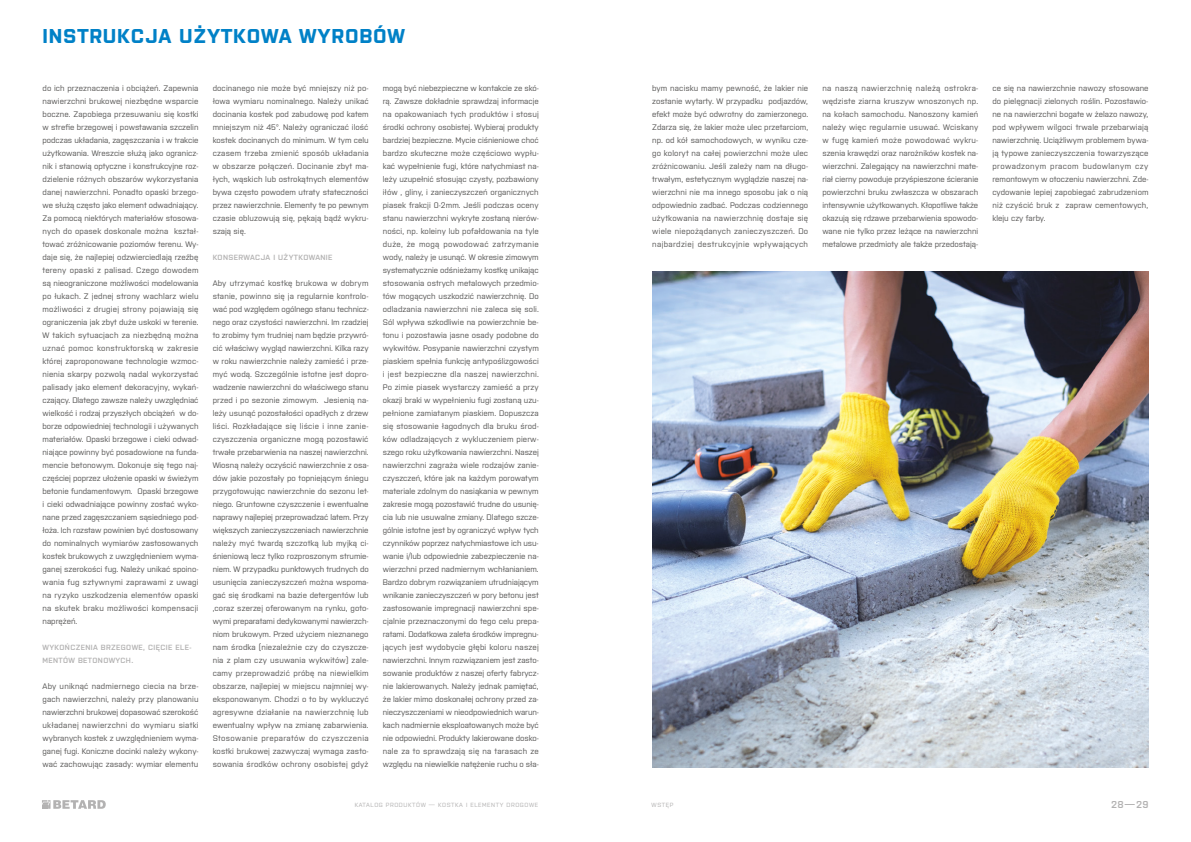
<style>
.page{position:relative;width:1191px;height:842px;background:#fff}
.page>*{position:absolute;margin:0;border:0;box-sizing:border-box;transform-origin:0 0}
.t1{font:700 20px "Purista";letter-spacing:.04em;color:#0081c7}
.t2{font:600 10px "Purista";color:#b3b2b2}
.t3{font:8px/13px "Purista";letter-spacing:.01em;color:#585756;text-align:justify}
.t4{font:600 7.5px/13px "Purista";letter-spacing:.05em;color:#b3b2b2}
.t5{font:6px "Purista";letter-spacing:.1em;color:#b3b2b2}
</style>
<div class="page">
<svg style="left:42px;top:800px;width:64px;height:9px"></svg>
<img style="left:652px;top:272px;width:496px;height:495px">
<h1 class="t1" style="left:43px;top:25px;width:364px">INSTRUKCJA UŻYTKOWA WYROBÓW</h1>
<p class="t3" style="left:43px;top:82px;width:158px">do ich przeznaczenia i obciążeń. Zapewnia nawierzchni brukowej niezbędne wsparcie boczne. Zapobiega przesuwaniu się kostki w strefie brzegowej i powstawania szczelin podczas układania, zagęszczania i w trakcie użytkowania. Wreszcie służą jako ogranicz&shy;nik i stanowią optyczne i konstrukcyjne roz&shy;dzielenie różnych obszarów wykorzystania danej nawierzchni. Ponadto opaski brzego&shy;we służą często jako element odwadniający.<br>Za pomocą niektórych materiałów stosowa&shy;nych do opasek doskonale można kształ&shy;tować zróżnicowanie poziomów terenu. Wy&shy;daje się, że najlepiej odzwierciedlają rzeźbę tereny opaski z palisad. Czego dowodem są nieograniczone możliwości modelowania po łukach. Z jednej strony wachlarz wielu możliwości z drugiej strony pojawiają się ograniczenia jak zbyt duże uskoki w terenie.<br>W takich sytuacjach za niezbędną można uznać pomoc konstruktorską w zakresie której zaproponowane technologie wzmoc&shy;nienia skarpy pozwolą nadal wykorzystać palisady jako element dekoracyjny, wykań&shy;czający. Dlatego zawsze należy uwzględniać wielkość i rodzaj przyszłych obciążeń w do&shy;borze odpowiedniej technologii i używanych materiałów. Opaski brzegowe i cieki odwad&shy;niające powinny być posadowione na funda&shy;mencie betonowym. Dokonuje się tego naj&shy;częściej poprzez ułożenie opaski w świeżym betonie fundamentowym. Opaski brzegowe i cieki odwadniające powinny zostać wyko&shy;nane przed zagęszczaniem sąsiedniego pod&shy;łoża. Ich rozstaw powinien być dostosowany do nominalnych wymiarów zastosowanych kostek brukowych z uwzględnieniem wyma&shy;ganej szerokości fug. Należy unikać spoino&shy;wania fug sztywnymi zaprawami z uwagi na ryzyko uszkodzenia elementów opaski na skutek braku możliwości kompensacji naprężeń.</p>
<p class="t4" style="left:43px;top:641px;width:150px">WYKOŃCZENIA BRZEGOWE, CIĘCIE ELE-<br>MENTÓW BETONOWYCH.</p>
<p class="t3" style="left:43px;top:680px;width:158px">Aby uniknąć nadmiernego ciecia na brze&shy;gach nawierzchni, należy przy planowaniu nawierzchni brukowej dopasować szerokość układanej nawierzchni do wymiaru siatki wybranych kostek z uwzględnieniem wyma&shy;ganej fugi. Koniczne docinki należy wykony&shy;wać zachowując zasady: wymiar elementu</p>
<p class="t3" style="left:213px;top:82px;width:158px">docinanego nie może być mniejszy niż po&shy;łowa wymiaru nominalnego. Należy unikać docinania kostek pod zabudowę pod katem mniejszym niż 45°. Należy ograniczać ilość kostek docinanych do minimum. W tym celu czasem trzeba zmienić sposób układania w obszarze połączeń. Docinanie zbyt ma&shy;łych, wąskich lub ostrokątnych elementów bywa często powodem utraty stateczności przez nawierzchnie. Elementy te po pewnym czasie obluzowują się, pękają bądź wykru&shy;szają się.</p>
<p class="t4" style="left:213px;top:251px;width:121px">KONSERWACJA I UŻYTKOWANIE</p>
<p class="t3" style="left:213px;top:277px;width:158px">Aby utrzymać kostkę brukowa w dobrym stanie, powinno się ja regularnie kontrolo&shy;wać pod względem ogólnego stanu technicz&shy;nego oraz czystości nawierzchni. Im rzadziej to zrobimy tym trudniej nam będzie przywró&shy;cić właściwy wygląd nawierzchni. Kilka razy w roku nawierzchnie należy zamieść i prze&shy;myć wodą. Szczególnie istotne jest dopro&shy;wadzenie nawierzchni do właściwego stanu przed i po sezonie zimowym. Jesienią na&shy;leży usunąć pozostałości opadłych z drzew liści. Rozkładające się liście i inne zanie&shy;czyszczenia organiczne mogą pozostawić trwałe przebarwienia na naszej nawierzchni.<br>Wiosną należy oczyścić nawierzchnie z osa&shy;dów jakie pozostały po topniejącym śniegu przygotowując nawierzchnie do sezonu let&shy;niego. Gruntowne czyszczenie i ewentualne naprawy najlepiej przeprowadzać latem. Przy większych zanieczyszczeniach nawierzchnie należy myć twardą szczotką lub myjką ci&shy;śnieniową lecz tylko rozproszonym strumie&shy;niem. W przypadku punktowych trudnych do usunięcia zanieczyszczeń można wspoma&shy;gać się środkami na bazie detergentów lub ,coraz szerzej oferowanym na rynku, goto&shy;wymi preparatami dedykowanymi nawierzch&shy;niom brukowym. Przed użyciem nieznanego nam środka (niezależnie czy do czyszcze&shy;nia z plam czy usuwania wykwitów) zale&shy;camy przeprowadzić próbę na niewielkim obszarze, najlepiej w miejscu najmniej wy&shy;eksponowanym. Chodzi o to by wykluczyć agresywne działanie na nawierzchnię lub ewentualny wpływ na zmianę zabarwienia.<br>Stosowanie preparatów do czyszczenia kostki brukowej zazwyczaj wymaga zasto&shy;sowania środków ochrony osobistej gdyż</p>
<p class="t3" style="left:383px;top:82px;width:158px">mogą być niebezpieczne w kontakcie ze skó&shy;rą. Zawsze dokładnie sprawdzaj informacje na opakowaniach tych produktów i stosuj środki ochrony osobistej. Wybieraj produkty bardziej bezpieczne. Mycie ciśnieniowe choć bardzo skuteczne może częściowo wypłu&shy;kać wypełnienie fugi, które natychmiast na&shy;leży uzupełnić stosując czysty, pozbawiony iłów , gliny, i zanieczyszczeń organicznych piasek frakcji 0-2mm. Jeśli podczas oceny stanu nawierzchni wykryte zostaną nierów&shy;ności, np. koleiny lub pofałdowania na tyle duże, że mogą powodować zatrzymanie wody, należy je usunąć. W okresie zimowym systematycznie odśnieżamy kostkę unikając stosowania ostrych metalowych przedmio&shy;tów mogących uszkodzić nawierzchnię. Do odladzania nawierzchni nie zaleca się soli.<br>Sól wpływa szkodliwie na powierzchnie be&shy;tonu i pozostawia jasne osady podobne do wykwitów. Posypanie nawierzchni czystym piaskiem spełnia funkcję antypoślizgowości i jest bezpieczne dla naszej nawierzchni.<br>Po zimie piasek wystarczy zamieść a przy okazji braki w wypełnieniu fugi zostaną uzu&shy;pełnione zamiatanym piaskiem. Dopuszcza się stosowanie łagodnych dla bruku środ&shy;ków odladzających z wykluczeniem pierw&shy;szego roku użytkowania nawierzchni. Naszej nawierzchni zagraża wiele rodzajów zanie&shy;czyszczeń, które jak na każdym porowatym materiale zdolnym do nasiąkania w pewnym zakresie mogą pozostawić trudne do usunię&shy;cia lub nie usuwalne zmiany. Dlatego szcze&shy;gólnie istotne jest by ograniczyć wpływ tych czynników poprzez natychmiastowe ich usu&shy;wanie i/lub odpowiednie zabezpieczenie na&shy;wierzchni przed nadmiernym wchłanianiem.<br>Bardzo dobrym rozwiązaniem utrudniającym wnikanie zanieczyszczeń w pory betonu jest zastosowanie impregnacji nawierzchni spe&shy;cjalnie przeznaczonymi do tego celu prepa&shy;ratami. Dodatkowa zaleta środków impregnu&shy;jących jest wydobycie głębi koloru naszej nawierzchni. Innym rozwiązaniem jest zasto&shy;sowanie produktów z naszej oferty fabrycz&shy;nie lakierowanych. Należy jednak pamiętać, że lakier mimo doskonałej ochrony przed za&shy;nieczyszczeniami w nieodpowiednich warun&shy;kach nadmiernie eksploatowanych może być nie odpowiedni. Produkty lakierowane dosko&shy;nale za to sprawdzają się na tarasach ze względu na niewielkie natężenie ruchu o sła-</p>
<p class="t3" style="left:652px;top:82px;width:157px">bym nacisku mamy pewność, że lakier nie zostanie wytarty. W przypadku podjazdów, efekt może być odwrotny do zamierzonego.<br>Zdarza się, że lakier może ulec przetarciom, np. od kół samochodowych, w wyniku cze&shy;go koloryt na całej powierzchni może ulec zróżnicowaniu. Jeśli zależy nam na długo&shy;trwałym, estetycznym wyglądzie naszej na&shy;wierzchni nie ma innego sposobu jak o nią odpowiednio zadbać. Podczas codziennego użytkowania na nawierzchnię dostaje się wiele niepożądanych zanieczyszczeń. Do najbardziej destrukcyjnie wpływających</p>
<p class="t3" style="left:822px;top:82px;width:157px">na naszą nawierzchnię należą ostrokra&shy;wędziste ziarna kruszyw wnoszonych np. na kołach samochodu. Nanoszony kamień należy więc regularnie usuwać. Wciskany w fugę kamień może powodować wykru&shy;szenia krawędzi oraz narożników kostek na&shy;wierzchni. Zalegający na nawierzchni mate&shy;riał cierny powoduje przyśpieszone ścieranie powierzchni bruku zwłaszcza w obszarach intensywnie użytkowanych. Kłopotliwe także okazują się rdzawe przebarwienia spowodo&shy;wane nie tylko przez leżące na nawierzchni metalowe przedmioty ale także przedostają-</p>
<p class="t3" style="left:992px;top:82px;width:158px">ce się na nawierzchnie nawozy stosowane do pielęgnacji zielonych roślin. Pozostawio&shy;ne na nawierzchni bogate w żelazo nawozy, pod wpływem wilgoci trwale przebarwiają nawierzchnię. Uciążliwym problemem bywa&shy;ją typowe zanieczyszczenia towarzyszące prowadzonym pracom budowlanym czy remontowym w otoczeniu nawierzchni. Zde&shy;cydowanie lepiej zapobiegać zabrudzeniom niż czyścić bruk z zapraw cementowych, kleju czy farby.</p>
<p class="t5" style="left:355px;top:801px;width:185px">KATALOG PRODUKTÓW — KOSTKA I ELEMENTY DROGOWE</p>
<p class="t5" style="left:651px;top:801px;width:23px">WSTĘP</p>
<p class="t2" style="left:1111px;top:799px;width:39px">28—29</p>
</div>
